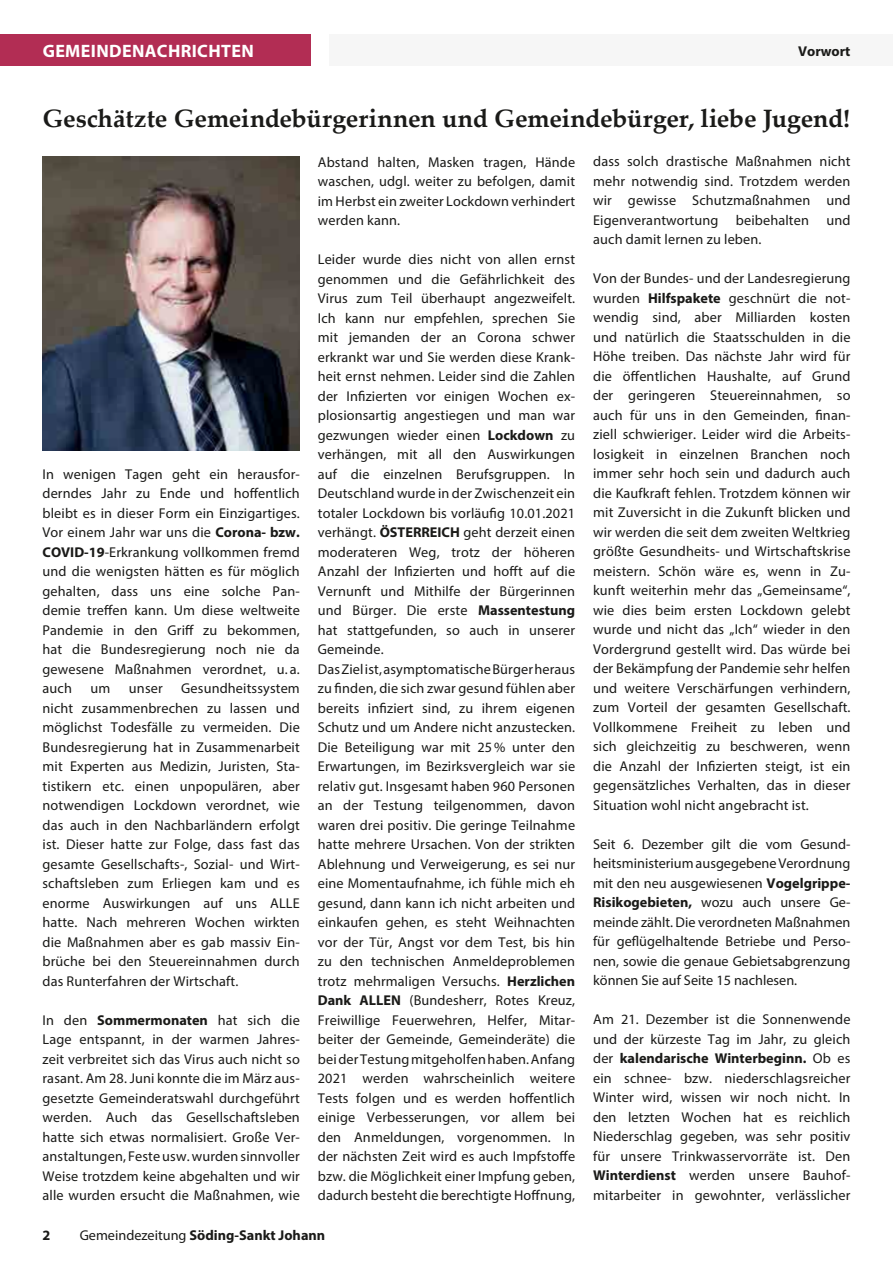
<style>
.page{position:relative;width:893px;height:1263px;background:#fff}
.page>*{position:absolute;margin:0;border:0;box-sizing:border-box;transform-origin:0 0}
.t1{font:700 25.05px "Palatino Linotype";letter-spacing:-.005em;color:#1a1a18}
.t2{font:700 18px "Myriad Pro";letter-spacing:.02em;color:#fff}
.t3{font:14.25px/19.5px "Myriad Pro";letter-spacing:.01em;color:#1a1a18;text-align:justify}
.t4{font:700 14.25px "Myriad Pro";color:#1a1a18}
.s1{font-weight:700}
.s2{font-weight:400}
</style>
<div class="page">
<div style="left:329px;top:34px;width:564px;height:32px;background:#f6f6f6"></div>
<div style="left:0;top:34px;width:311px;height:32px;background:#b22d54"></div>
<img style="left:43px;top:157px;width:257px;height:293px">
<p class="t2" style="left:43px;top:39px;width:213px">GEMEINDENACHRICHTEN</p>
<p class="t4" style="left:798px;top:42px;width:54px">Vorwort</p>
<h1 class="t1" style="left:43px;top:101px;width:809px">Geschätzte Gemeindebürgerinnen und Gemeindebürger, liebe Jugend!</h1>
<p class="t3" style="left:43px;top:464px;width:259px">In wenigen Tagen geht ein herausfor&shy;derndes Jahr zu Ende und hoffentlich bleibt es in dieser Form ein Einzigartiges.<br>Vor einem Jahr war uns die <span class="s1">Corona- bzw.<br>COVID-19</span>-Erkrankung vollkommen fremd und die wenigsten hätten es für möglich gehalten, dass uns eine solche Pan&shy;demie treffen kann. Um diese weltweite Pandemie in den Griff zu bekommen, hat die Bundesregierung noch nie da gewesene Maßnahmen verordnet, u. a. auch</p>
<p class="t3" style="left:43px;top:679px;width:259px;text-indent:139px">Gesundheitssystem nicht zusammenbrechen zu lassen und möglichst Todesfälle zu vermeiden. Die Bundesregierung hat in Zusammenarbeit mit Experten aus Medizin, Juristen, Sta&shy;tistikern etc. einen unpopulären, aber notwendigen Lockdown verordnet, wie das auch in den Nachbarländern erfolgt ist. Dieser hatte zur Folge, dass fast das gesamte Gesellschafts-, Sozial- und Wirt&shy;schaftsleben zum Erliegen kam und es enorme Auswirkungen auf uns ALLE hatte. Nach mehreren Wochen wirkten die Maßnahmen aber es gab massiv Ein&shy;brüche bei den Steuereinnahmen durch das Runterfahren der Wirtschaft.</p>
<p class="t3" style="left:43px;top:1010px;width:259px">In den <span class="s1">Sommermonaten</span> hat sich die Lage entspannt, in der warmen Jahres&shy;zeit verbreitet sich das Virus auch nicht so rasant. Am 28. Juni konnte die im März aus&shy;gesetzte Gemeinderatswahl durchgeführt werden. Auch das Gesellschaftsleben hatte sich etwas normalisiert. Große Ver&shy;anstaltungen, Feste usw. wurden sinnvoller Weise trotzdem keine abgehalten und wir alle wurden ersucht die Maßnahmen, wie</p>
<p class="t3" style="left:91px;top:679px;width:21px">um</p>
<p class="t3" style="left:129px;top:679px;width:35px">unser</p>
<p class="t3" style="left:318px;top:152px;width:259px">Abstand halten, Masken tragen, Hände waschen, udgl. weiter zu befolgen, damit im Herbst ein zweiter Lockdown verhindert werden kann.</p>
<p class="t3" style="left:318px;top:249px;width:259px;text-align:left">Leider wurde dies nicht von allen ernst genommen und die Gefährlichkeit des Virus zum Teil überhaupt angezweifelt.<br>Ich kann nur empfehlen, sprechen Sie mit jemanden der an Corona schwer erkrankt war und Sie werden diese Krank&shy;heit ernst nehmen. Leider sind die Zahlen der Infizierten vor einigen Wochen ex&shy;plosionsartig angestiegen und man war gezwungen wieder einen <span class="s1">Lockdown</span> zu verhängen, mit all den Auswirkungen auf die einzelnen Berufsgruppen. In Deutschland wurde in der Zwischenzeit ein totaler Lockdown bis vorläufig 10.01.2021 verhängt. <span class="s1">ÖSTERREICH</span> geht derzeit einen moderateren Weg, trotz der höheren Anzahl der Infizierten und hofft auf die Vernunft und Mithilfe der Bürgerinnen und Bürger. Die erste <span class="s1">Massentestung </span>hat stattgefunden, so auch in unserer Gemeinde.<br>Das Ziel ist, asymptomatische Bürger heraus zu finden, die sich zwar gesund fühlen aber bereits infiziert sind, zu ihrem eigenen Schutz und um Andere nicht anzustecken.<br>Die Beteiligung war mit 25% unter den Erwartungen, im Bezirksvergleich war sie relativ gut. Insgesamt haben 960 Personen an der Testung teilgenommen, davon waren drei positiv. Die geringe Teilnahme hatte mehrere Ursachen. Von der strikten Ablehnung und Verweigerung, es sei nur eine Momentaufnahme, ich fühle mich eh gesund, dann kann ich nicht arbeiten und einkaufen gehen, es steht Weihnachten vor der Tür, Angst vor dem Test, bis hin zu den technischen Anmeldeproblemen trotz mehrmaligen Versuchs. <span class="s1">Herzlichen Dank ALLEN</span> (Bundesherr, Rotes Kreuz, Freiwillige Feuerwehren, Helfer, Mitar&shy;beiter der Gemeinde, Gemeinderäte) die bei der Testung mitgeholfen haben. Anfang 2021 werden wahrscheinlich weitere Tests folgen und es werden hoffentlich einige Verbesserungen, vor allem bei den Anmeldungen, vorgenommen. In der nächsten Zeit wird es auch Impfstoffe bzw. die Möglichkeit einer Impfung geben, dadurch besteht die berechtigte Hoffnung,</p>
<p class="t4" style="left:43px;top:1225px;width:9px">2</p>
<p class="t4" style="left:80px;top:1225px;width:247px"><span class="s2">Gemeindezeitung</span> Söding-Sankt Johann</p>
<p class="t3" style="left:593px;top:152px;width:259px">dass solch drastische Maßnahmen nicht mehr notwendig sind. Trotzdem werden wir gewisse Schutzmaßnahmen und Eigenverantwortung beibehalten und auch damit lernen zu leben.</p>
<p class="t3" style="left:593px;top:269px;width:259px">Von der Bundes- und der Landesregierung wurden <span class="s1">Hilfspakete</span> geschnürt die not&shy;wendig sind, aber Milliarden kosten und natürlich die Staatsschulden in die Höhe treiben. Das nächste Jahr wird für die öffentlichen Haushalte, auf Grund der geringeren Steuereinnahmen, so auch für uns in den Gemeinden, finan&shy;ziell schwieriger. Leider wird die Arbeits&shy;losigkeit in einzelnen Branchen noch immer sehr hoch sein und dadurch auch die Kaufkraft fehlen. Trotzdem können wir mit Zuversicht in die Zukunft blicken und wir werden die seit dem zweiten Weltkrieg größte Gesundheits- und Wirtschaftskrise meistern. Schön wäre es, wenn in Zu&shy;kunft weiterhin mehr das „Gemeinsame“, wie dies beim ersten Lockdown gelebt wurde und nicht das „Ich“ wieder in den Vordergrund gestellt wird. Das würde bei der Bekämpfung der Pandemie sehr helfen und weitere Verschärfungen verhindern, zum Vorteil der gesamten Gesellschaft.<br>Vollkommene Freiheit zu leben und sich gleichzeitig zu beschweren, wenn die Anzahl der Infizierten steigt, ist ein gegensätzliches Verhalten, das in dieser Situation wohl nicht angebracht ist.</p>
<p class="t3" style="left:593px;top:834px;width:259px">Seit 6. Dezember gilt die vom Gesund&shy;heitsministerium ausgegebene Verordnung mit den neu ausgewiesenen <span class="s1">Vogelgrippe-Risikogebieten,</span> wozu auch unsere Ge&shy;meinde zählt. Die verordneten Maßnahmen für geflügelhaltende Betriebe und Perso&shy;nen, sowie die genaue Gebietsabgrenzung können Sie auf Seite 15 nachlesen.</p>
<p class="t3" style="left:593px;top:1009px;width:259px">Am 21. Dezember ist die Sonnenwende und der kürzeste Tag im Jahr, zu gleich der <span class="s1">kalendarische Winterbeginn.</span> Ob es ein schnee- bzw. niederschlagsreicher Winter wird, wissen wir noch nicht. In den letzten Wochen hat es reichlich Niederschlag gegeben, was sehr positiv für unsere Trinkwasservorräte ist. Den <span class="s1">Winterdienst</span> werden unsere Bauhof&shy;mitarbeiter in gewohnter, verlässlicher</p>
</div>
